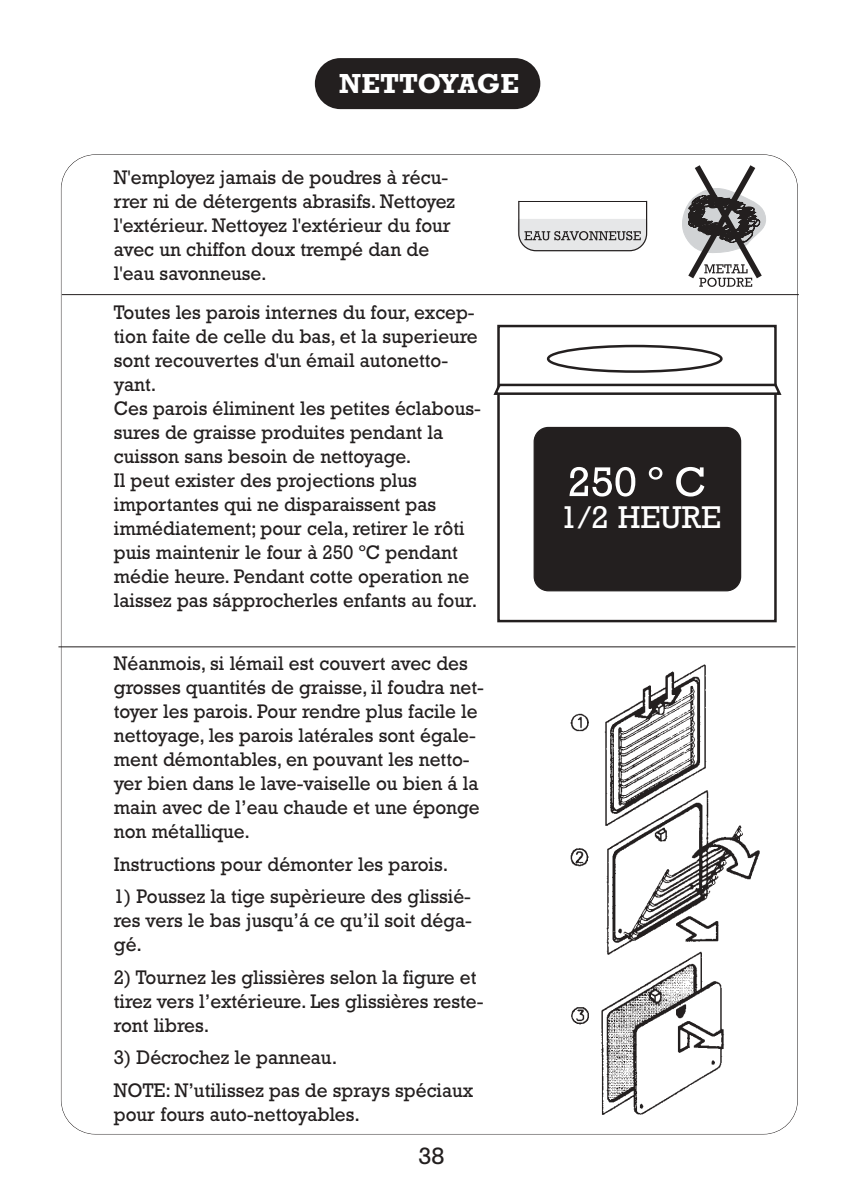
<style>
.page{position:relative;width:850px;height:1190px;background:#fff}
.page>*{position:absolute;margin:0;border:0;box-sizing:border-box;transform-origin:0 0}
.t1{font:32px "Rockwell";color:#fff}
.t2{font:700 28px "Rockwell";letter-spacing:-.01em;color:#fff}
.t3{font:24px "Rockwell";color:#231f1f}
.t4{font:20px/24px "Rockwell";color:#231f1f;scale:.95 1}
</style>
<div class="page">
<hr style="left:62px;top:294px;width:737px;height:1px;background:#231f1f">
<hr style="left:58px;top:647px;width:737px;height:1px;background:#231f1f">
<div style="left:315px;top:58px;width:225px;height:51px;background:#231f1f;border-radius:26px"></div>
<svg style="left:517px;top:200px;width:131px;height:52px"></svg>
<svg style="left:682px;top:165px;width:84px;height:122px"></svg>
<img style="left:570px;top:664px;width:190px;height:451px">
<div style="left:534px;top:427px;width:207px;height:164px;background:#231f1f;border:1px solid #231f1f;border-radius:14px"></div>
<div style="left:497px;top:325px;width:280px;height:297px;border:3px solid #231f1f"></div>
<svg style="left:493px;top:382px;width:289px;height:14px"></svg>
<svg style="left:570px;top:467px;width:65px;height:30px"></svg>
<svg style="left:649px;top:467px;width:13px;height:13px"></svg>
<svg style="left:676px;top:467px;width:28px;height:30px"></svg>
<div style="left:547px;top:345px;width:176px;height:28px;border:3px solid #231f1f;border-radius:50%"></div>
<h2 class="t2" style="left:339px;top:74px;width:181px">NETTOYAGE</h2>
<p class="t4" style="left:114px;top:168px;width:361px">N'employez jamais de poudres à récu&shy;rrer ni de détergents abrasifs. Nettoyez l'extérieur. Nettoyez l'extérieur du four avec un chiffon doux trempé dan de l'eau savonneuse.</p>
<p class="t4" style="left:114px;top:302px;width:388px">Toutes les parois internes du four, excep&shy;tion faite de celle du bas, et la superieure sont recouvertes d'un émail autonetto&shy;yant.<br>Ces parois éliminent les petites éclabous&shy;sures de graisse produites pendant la cuisson sans besoin de nettoyage.<br>Il peut exister des projections plus importantes qui ne disparaissent pas immédiatement; pour cela, retirer le rôti puis maintenir le four à 250 ºC pendant médie heure. Pendant cotte operation ne laissez pas sápprocherles enfants au four.</p>
<p class="t4" style="left:114px;top:653px;width:391px">Néanmois, si lémail est couvert avec des grosses quantités de graisse, il foudra net&shy;toyer les parois. Pour rendre plus facile le nettoyage, les parois latérales sont égale&shy;ment démontables, en pouvant les netto&shy;yer bien dans le lave-vaiselle ou bien á la main avec de l’eau chaude et une éponge non métallique.</p>
<p class="t4" style="left:114px;top:854px;width:354px">Instructions pour démonter les parois.</p>
<p class="t4" style="left:114px;top:886px;width:378px;text-align:justify">1) Poussez la tige supèrieure des glissié&shy;res vers le bas jusqu’á ce qu’il soit déga&shy;gé.</p>
<p class="t4" style="left:114px;top:967px;width:391px">2) Tournez les glissières selon la figure et tirez vers l’extérieure. Les glissières reste&shy;ront libres.</p>
<p class="t4" style="left:114px;top:1043px;width:380px;line-height:32.6px">3) Décrochez le panneau.<br>NOTE: N’utilissez pas de sprays spéciaux</p>
<p class="t4" style="left:114px;top:1104px;width:261px">pour fours auto-nettoyables.</p>
<p class="t3" style="left:418px;top:1148px;width:28px">38</p>
<h1 class="t1" style="left:560px;top:506px;width:163px">1/2 HEURE</h1>
</div>
